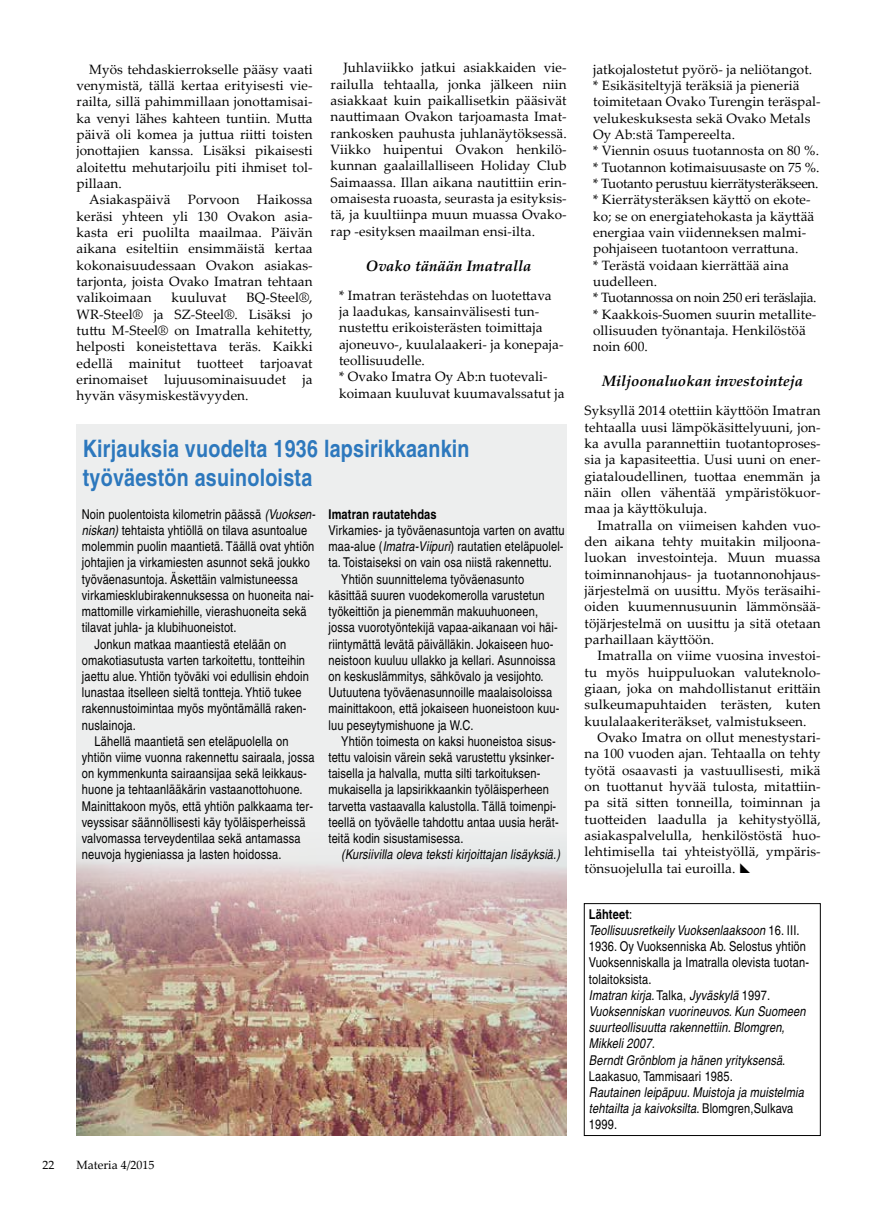
<style>
.page{position:relative;width:893px;height:1221px;background:#fff}
.page>*{position:absolute;margin:0;border:0;box-sizing:border-box;transform-origin:0 0}
.t1{font:700 condensed 24px/28.8px "Helvetica";letter-spacing:.01em;color:#2d78bd}
.t2{font:italic 700 15px "Palatino Linotype";color:#000}
.t3{font:13.5px/16.4px "Palatino Linotype";letter-spacing:.01em;color:#000;text-align:justify}
.t4{font:condensed 13.5px "Helvetica";letter-spacing:.01em;color:#000}
.t5{font:italic condensed 13.5px/16.2px "Helvetica";letter-spacing:.01em;color:#000}
.t6{font:700 condensed 13.5px "Helvetica";letter-spacing:.01em;color:#000}
.t7{font:12px "Palatino Linotype";color:#000}
.s1{font-style:italic}
.s2{font-weight:700;font-style:normal}
.s3{font-style:normal}
</style>
<div class="page">
<div style="left:77px;top:424px;width:490px;height:711px;background:#edeeee"></div>
<div style="left:584px;top:903px;width:237px;height:232px;border:1px solid #000"></div>
<img style="left:77px;top:856px;width:490px;height:279px">
<p class="t3" style="left:89px;top:60px;width:225px">Myös tehdaskierrokselle pääsy vaati</p>
<p class="t3" style="left:77px;top:77px;width:238px">venymistä, tällä kertaa erityisesti vie-</p>
<p class="t3" style="left:77px;top:93px;width:238px">railta, sillä pahimmillaan jonottamisai-</p>
<p class="t3" style="left:77px;top:109px;width:238px">ka venyi lähes kahteen tuntiin. Mutta</p>
<p class="t3" style="left:77px;top:126px;width:238px">päivä oli komea ja juttua riitti toisten</p>
<p class="t3" style="left:77px;top:142px;width:238px">jonottajien kanssa. Lisäksi pikaisesti</p>
<p class="t3" style="left:77px;top:158px;width:238px">aloitettu mehutarjoilu piti ihmiset tol-</p>
<p class="t3" style="left:77px;top:175px;width:47px">pillaan.</p>
<p class="t3" style="left:89px;top:191px;width:83px">Asiakaspäivä</p>
<p class="t3" style="left:188px;top:191px;width:53px">Porvoon</p>
<p class="t3" style="left:77px;top:191px;width:238px;text-indent:180px">Haikossa keräsi yhteen yli 130 Ovakon asia&shy;kasta eri puolilta maailmaa. Päivän aikana esiteltiin ensimmäistä kertaa kokonaisuudessaan Ovakon asiakas&shy;tarjonta, joista Ovako Imatran tehtaan valikoimaan</p>
<p class="t3" style="left:77px;top:289px;width:238px;text-indent:170px">BQ-Steel®, WR-Steel® ja SZ-Steel®. Lisäksi jo tuttu M-Steel® on Imatralla kehitetty, helposti koneistettava teräs. Kaikki edellä mainitut tuotteet tarjoavat erinomaiset lujuusominaisuudet ja hyvän väsymiskestävyyden.</p>
<p class="t3" style="left:172px;top:289px;width:56px">kuuluvat</p>
<p class="t3" style="left:331px;top:59px;width:238px;text-indent:13px">Juhlaviikko jatkui asiakkaiden vie&shy;railulla tehtaalla, jonka jälkeen niin asiakkaat kuin paikallisetkin pääsivät nauttimaan Ovakon tarjoamasta Imat&shy;rankosken pauhusta juhlanäytöksessä.<br>Viikko huipentui Ovakon henkilö&shy;kunnan gaalaillalliseen Holiday Club Saimaassa. Illan aikana nautittiin erin&shy;omaisesta ruoasta, seurasta ja esityksis&shy;tä, ja kuultiinpa muun muassa Ovako&shy;rap -esityksen maailman ensi-ilta.</p>
<p class="t2" style="left:366px;top:255px;width:167px">Ovako tänään Imatralla</p>
<p class="t3" style="left:339px;top:286px;width:227px;text-align:left">* Imatran terästehdas on luotettava ja laadukas, kansainvälisesti tun&shy;nustettu erikoisterästen toimittaja ajoneuvo-, kuulalaakeri- ja konepaja&shy;teollisuudelle.<br>* Ovako Imatra Oy Ab:n tuotevali&shy;koimaan kuuluvat kuumavalssatut ja</p>
<h1 class="t1" style="left:83px;top:433px;width:388px">Kirjauksia vuodelta 1936 lapsirikkaankin työväestön asuinoloista</h1>
<p class="t4" style="left:82px;top:506px;width:235px">Noin puolentoista kilometrin päässä <span class="s1">(Vuoksen-</span></p>
<p class="t4" style="left:82px;top:522px;width:227px"><span class="s1">niskan)</span> tehtaista yhtiöllä on tilava asuntoalue</p>
<p class="t4" style="left:82px;top:538px;width:234px">molemmin puolin maantietä. Täällä ovat yhtiön</p>
<p class="t4" style="left:82px;top:555px;width:230px">johtajien ja virkamiesten asunnot sekä joukko</p>
<p class="t4" style="left:82px;top:571px;width:217px">työväenasuntoja. Äskettäin valmistuneessa</p>
<p class="t4" style="left:82px;top:587px;width:233px">virkamiesklubirakennuksessa on huoneita nai-</p>
<p class="t4" style="left:82px;top:603px;width:226px">mattomille virkamiehille, vierashuoneita sekä</p>
<p class="t4" style="left:82px;top:619px;width:156px">tilavat juhla- ja klubihuoneistot.</p>
<p class="t4" style="left:95px;top:636px;width:193px">Jonkun matkaa maantiestä etelään on</p>
<p class="t4" style="left:82px;top:652px;width:225px">omakotiasutusta varten tarkoitettu, tontteihin</p>
<p class="t4" style="left:82px;top:668px;width:229px">jaettu alue. Yhtiön työväki voi edullisin ehdoin</p>
<p class="t4" style="left:82px;top:684px;width:221px">lunastaa itselleen sieltä tontteja. Yhtiö tukee</p>
<p class="t4" style="left:82px;top:700px;width:226px">rakennustoimintaa myös myöntämällä raken-</p>
<p class="t4" style="left:82px;top:717px;width:56px">nuslainoja.</p>
<p class="t4" style="left:95px;top:733px;width:195px">Lähellä maantietä sen eteläpuolella on</p>
<p class="t4" style="left:82px;top:749px;width:234px">yhtiön viime vuonna rakennettu sairaala, jossa</p>
<p class="t4" style="left:82px;top:765px;width:227px">on kymmenkunta sairaansijaa sekä leikkaus-</p>
<p class="t4" style="left:82px;top:781px;width:222px">huone ja tehtaanlääkärin vastaanottohuone.</p>
<p class="t4" style="left:82px;top:798px;width:233px">Mainittakoon myös, että yhtiön palkkaama ter-</p>
<p class="t4" style="left:82px;top:814px;width:225px">veyssisar säännöllisesti käy työläisperheissä</p>
<p class="t4" style="left:82px;top:830px;width:220px">valvomassa terveydentilaa sekä antamassa</p>
<p class="t4" style="left:82px;top:846px;width:201px">neuvoja hygieniassa ja lasten hoidossa.</p>
<p class="t6" style="left:328px;top:506px;width:110px">Imatran rautatehdas</p>
<p class="t4" style="left:328px;top:522px;width:238px">Virkamies- ja työväenasuntoja varten on avattu</p>
<p class="t4" style="left:328px;top:538px;width:237px">maa-alue (<span class="s1">Imatra-Viipuri</span>) rautatien eteläpuolel-</p>
<p class="t4" style="left:328px;top:555px;width:225px">ta. Toistaiseksi on vain osa niistä rakennettu.</p>
<p class="t4" style="left:341px;top:571px;width:184px">Yhtiön suunnittelema työväenasunto</p>
<p class="t4" style="left:328px;top:587px;width:218px">käsittää suuren vuodekomerolla varustetun</p>
<p class="t4" style="left:328px;top:603px;width:211px">työkeittiön ja pienemmän makuuhuoneen,</p>
<p class="t4" style="left:328px;top:619px;width:231px">jossa vuorotyöntekijä vapaa-aikanaan voi häi-</p>
<p class="t4" style="left:328px;top:636px;width:226px">riintymättä levätä päivälläkin. Jokaiseen huo-</p>
<p class="t4" style="left:328px;top:652px;width:229px">neistoon kuuluu ullakko ja kellari. Asunnoissa</p>
<p class="t4" style="left:328px;top:668px;width:217px">on keskuslämmitys, sähkövalo ja vesijohto.</p>
<p class="t4" style="left:328px;top:684px;width:225px">Uutuutena työväenasunnoille maalaisoloissa</p>
<p class="t4" style="left:328px;top:700px;width:232px">mainittakoon, että jokaiseen huoneistoon kuu-</p>
<p class="t4" style="left:328px;top:717px;width:147px">luu peseytymishuone ja W.C.</p>
<p class="t4" style="left:341px;top:733px;width:216px">Yhtiön toimesta on kaksi huoneistoa sisus-</p>
<p class="t4" style="left:328px;top:749px;width:227px">tettu valoisin värein sekä varustettu yksinker-</p>
<p class="t4" style="left:328px;top:765px;width:213px">taisella ja halvalla, mutta silti tarkoituksen-</p>
<p class="t4" style="left:328px;top:781px;width:222px">mukaisella ja lapsirikkaankin työläisperheen</p>
<p class="t4" style="left:328px;top:798px;width:229px">tarvetta vastaavalla kalustolla. Tällä toimenpi-</p>
<p class="t4" style="left:328px;top:814px;width:232px">teellä on työväelle tahdottu antaa uusia herät-</p>
<p class="t4" style="left:328px;top:830px;width:136px">teitä kodin sisustamisessa.</p>
<p class="t5" style="left:341px;top:846px;width:220px">(Kursiivilla oleva teksti kirjoittajan lisäyksiä.)</p>
<p class="t7" style="left:43px;top:1155px;width:13px">22</p>
<p class="t7" style="left:77px;top:1155px;width:80px">Materia 4/2015</p>
<p class="t3" style="left:593px;top:60px;width:229px;text-align:left">jatkojalostetut pyörö- ja neliötangot. * Esikäsiteltyjä teräksiä ja pieneriä toimitetaan Ovako Turengin teräspal&shy;velukeskuksesta sekä Ovako Metals Oy Ab:stä Tampereelta.<br>* Viennin osuus tuotannosta on 80 %. * Tuotannon kotimaisuusaste on 75 %. * Tuotanto perustuu kierrätysteräkseen. * Kierrätysteräksen käyttö on ekote&shy;ko; se on energiatehokasta ja käyttää energiaa vain viidenneksen malmi&shy;pohjaiseen tuotantoon verrattuna.<br>* Terästä voidaan kierrättää aina uudelleen.<br>* Tuotannossa on noin 250 eri teräslajia. * Kaakkois-Suomen suurin metallite&shy;ollisuuden työnantaja. Henkilöstöä noin 600.</p>
<p class="t2" style="left:602px;top:370px;width:203px">Miljoonaluokan investointeja</p>
<p class="t3" style="left:585px;top:402px;width:238px">Syksyllä 2014 otettiin käyttöön Imatran tehtaalla uusi lämpökäsittelyuuni, jon&shy;ka avulla parannettiin tuotantoproses&shy;sia ja kapasiteettia. Uusi uuni on ener&shy;giataloudellinen, tuottaa enemmän ja näin ollen vähentää ympäristökuor&shy;maa ja käyttökuluja.</p>
<p class="t3" style="left:585px;top:516px;width:238px;text-indent:13px">Imatralla on viimeisen kahden vuo&shy;den aikana tehty muitakin miljoona&shy;luokan investointeja. Muun muassa toiminnanohjaus- ja tuotannonohjaus&shy;järjestelmä on uusittu. Myös teräsaihi&shy;oiden kuumennusuunin lämmönsää&shy;töjärjestelmä on uusittu ja sitä otetaan parhaillaan käyttöön.</p>
<p class="t3" style="left:585px;top:647px;width:238px;text-indent:13px">Imatralla on viime vuosina investoi&shy;tu myös huippuluokan valuteknolo&shy;giaan, joka on mahdollistanut erittäin sulkeumapuhtaiden terästen, kuten kuulalaakeriteräkset, valmistukseen.</p>
<p class="t3" style="left:585px;top:728px;width:238px;text-indent:13px">Ovako Imatra on ollut menestystari&shy;na 100 vuoden ajan. Tehtaalla on tehty työtä osaavasti ja vastuullisesti, mikä on tuottanut hyvää tulosta, mitattiin&shy;pa sitä sitten tonneilla, toiminnan ja tuotteiden laadulla ja kehitystyöllä, asiakaspalvelulla, henkilöstöstä huo&shy;lehtimisella tai yhteistyöllä, ympäris&shy;tönsuojelulla tai euroilla.</p>
<p class="t5" style="left:589px;top:905px;width:222px"><span class="s2">Lähteet</span><span class="s3">:<br></span>Teollisuusretkeily Vuoksenlaaksoon <span class="s3">16. III.<br>1936. Oy Vuoksenniska Ab. Selostus yhtiön Vuoksenniskalla ja Imatralla olevista tuotan&shy;tolaitoksista.<br></span>Imatran kirja<span class="s3">. Talka,</span> Jyväskylä <span class="s3">1997.<br></span>Vuoksenniskan vuorineuvos. Kun Suomeen suurteollisuutta rakennettiin. Blomgren, Mikkeli 2007.<br>Berndt Grönblom ja hänen yrityksensä<span class="s3">.<br>Laakasuo, Tammisaari 1985.</span></p>
<p class="t5" style="left:589px;top:1084px;width:217px">Rautainen leipäpuu. Muistoja ja muistelmia tehtailta ja kaivoksilta<span class="s3">. Blomgren,Sulkava<br>1999.</span></p>
</div>
